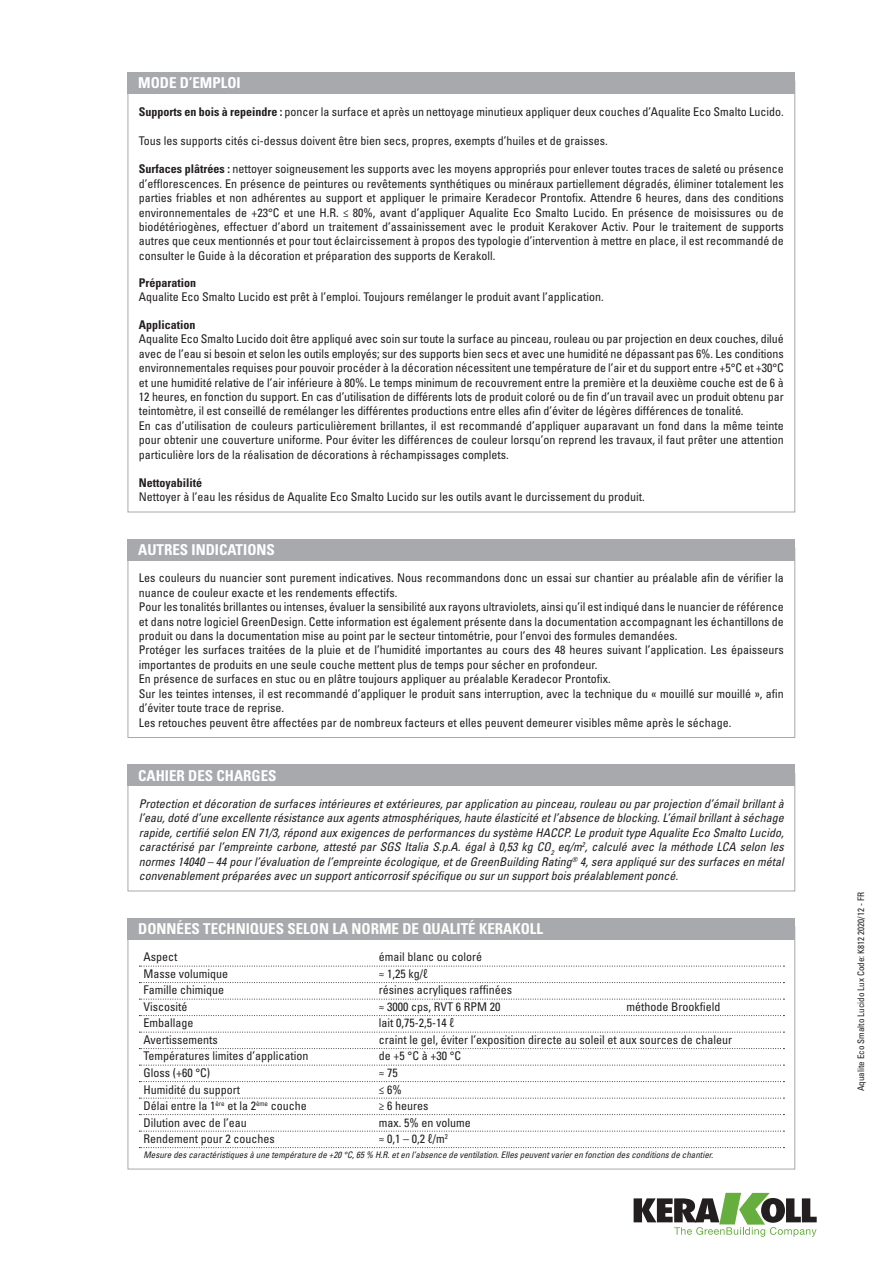
<style>
.page{position:relative;width:893px;height:1263px;background:#fff}
.page>*{position:absolute;margin:0;border:0;box-sizing:border-box;transform-origin:0 0}
.titolo_box{font:700 condensed 15px "Univers LT Std";color:#fff}
.eco_testo_box{font:condensed 12px/14.4px "Univers LT Std";color:#231f20;text-align:justify}
.eco_resa{font:italic condensed 12px/14.4px "Univers LT Std";color:#231f20;text-align:justify}
.eco_tabella_prestazi{font:condensed 12px "Univers LT Std";color:#231f20}
.eco_bold_interno_box{font:700 condensed 12px "Univers LT Std";color:#231f20}
.eco_testo_box-2{font:700 condensed 12px "Univers LT Std";color:#231f20}
.eco_nota_dati{font:italic condensed 9px "Univers LT Std";color:#231f20}
.eco_codice_scheda{font:condensed 9px "Univers LT Std";color:#231f20}
.s1{font-weight:700}
</style>
<div class="page">
<svg style="left:634px;top:1193px;width:183px;height:44px"></svg>
<div style="left:128px;top:72px;width:667px;height:22px;background:#a8a9ad"></div>
<svg style="left:139px;top:966px;width:645px;height:1px"></svg>
<svg style="left:139px;top:982px;width:645px;height:1px"></svg>
<svg style="left:139px;top:999px;width:645px;height:1px"></svg>
<svg style="left:139px;top:1015px;width:645px;height:1px"></svg>
<svg style="left:139px;top:1032px;width:645px;height:1px"></svg>
<svg style="left:139px;top:1048px;width:645px;height:1px"></svg>
<svg style="left:139px;top:1065px;width:645px;height:1px"></svg>
<svg style="left:139px;top:1081px;width:645px;height:1px"></svg>
<svg style="left:139px;top:1098px;width:645px;height:1px"></svg>
<svg style="left:139px;top:1114px;width:645px;height:1px"></svg>
<svg style="left:139px;top:1131px;width:645px;height:1px"></svg>
<svg style="left:139px;top:1147px;width:645px;height:1px"></svg>
<div style="left:128px;top:918px;width:667px;height:21px;background:#a8a9ad"></div>
<div style="left:128px;top:539px;width:667px;height:21px;background:#a8a9ad"></div>
<div style="left:128px;top:773px;width:667px;height:118px;border:1px solid #a8a9ad"></div>
<div style="left:128px;top:764px;width:667px;height:22px;background:#a8a9ad"></div>
<p class="titolo_box" style="left:138px;top:74px;width:104px">MODE D’EMPLOI</p>
<p class="eco_testo_box" style="left:139px;top:104px;width:646px"><span class="s1">Supports en bois à repeindre :</span> poncer la surface et après un nettoyage minutieux appliquer deux couches d’Aqualite Eco Smalto Lucido.</p>
<p class="eco_testo_box" style="left:139px;top:133px;width:470px">Tous les supports cités ci-dessus doivent être bien secs, propres, exempts d’huiles et de graisses.</p>
<p class="eco_testo_box" style="left:139px;top:162px;width:646px"><span class="s1">Surfaces plâtrées :</span> nettoyer soigneusement les supports avec les moyens appropriés pour enlever toutes traces de saleté ou présence d’efflorescences. En présence de peintures ou revêtements synthétiques ou minéraux partiellement dégradés, éliminer totalement les parties friables et non adhérentes au support et appliquer le primaire Keradecor Prontofix. Attendre 6 heures, dans des conditions environnementales de +23°C et une H.R. ≤ 80%, avant d’appliquer Aqualite Eco Smalto Lucido. En présence de moisissures ou de biodétériogènes, effectuer d’abord un traitement d’assainissement avec le produit Kerakover Activ. Pour le traitement de supports autres que ceux mentionnés et pour tout éclaircissement à propos des typologie d’intervention à mettre en place, il est recommandé de consulter le Guide à la décoration et préparation des supports de Kerakoll.</p>
<p class="eco_testo_box-2" style="left:139px;top:275px;width:59px">Préparation</p>
<p class="eco_testo_box" style="left:139px;top:290px;width:466px">Aqualite Eco Smalto Lucido est prêt à l’emploi. Toujours remélanger le produit avant l’application.</p>
<p class="eco_bold_interno_box" style="left:139px;top:317px;width:58px">Application</p>
<p class="eco_testo_box" style="left:139px;top:332px;width:646px">Aqualite Eco Smalto Lucido doit être appliqué avec soin sur toute la surface au pinceau, rouleau ou par projection en deux couches, dilué avec de l’eau si besoin et selon les outils employés; sur des supports bien secs et avec une humidité ne dépassant pas 6%. Les conditions environnementales requises pour pouvoir procéder à la décoration nécessitent une température de l’air et du support entre +5°C et +30°C et une humidité relative de l’air inférieure à 80%. Le temps minimum de recouvrement entre la première et la deuxième couche est de 6 à 12 heures, en fonction du support. En cas d’utilisation de différents lots de produit coloré ou de fin d’un travail avec un produit obtenu par teintomètre, il est conseillé de remélanger les différentes productions entre elles afin d’éviter de légères différences de tonalité.</p>
<p class="eco_testo_box" style="left:139px;top:418px;width:646px">En cas d’utilisation de couleurs particulièrement brillantes, il est recommandé d’appliquer auparavant un fond dans la même teinte pour obtenir une couverture uniforme. Pour éviter les différences de couleur lorsqu’on reprend les travaux, il faut prêter une attention particulière lors de la réalisation de décorations à réchampissages complets.</p>
<p class="eco_bold_interno_box" style="left:139px;top:475px;width:65px">Nettoyabilité</p>
<p class="eco_testo_box" style="left:139px;top:489px;width:507px">Nettoyer à l’eau les résidus de Aqualite Eco Smalto Lucido sur les outils avant le durcissement du produit.</p>
<p class="titolo_box" style="left:138px;top:540px;width:138px">AUTRES INDICATIONS</p>
<p class="eco_testo_box" style="left:139px;top:571px;width:646px">Les couleurs du nuancier sont purement indicatives. Nous recommandons donc un essai sur chantier au préalable afin de vérifier la nuance de couleur exacte et les rendements effectifs.</p>
<p class="eco_testo_box" style="left:139px;top:600px;width:646px">Pour les tonalités brillantes ou intenses, évaluer la sensibilité aux rayons ultraviolets, ainsi qu’il est indiqué dans le nuancier de référence et dans notre logiciel GreenDesign. Cette information est également présente dans la documentation accompagnant les échantillons de produit ou dans la documentation mise au point par le secteur tintométrie, pour l’envoi des formules demandées.</p>
<p class="eco_testo_box" style="left:139px;top:643px;width:646px">Protéger les surfaces traitées de la pluie et de l’humidité importantes au cours des 48 heures suivant l’application. Les épaisseurs importantes de produits en une seule couche mettent plus de temps pour sécher en profondeur.</p>
<p class="eco_testo_box" style="left:139px;top:672px;width:473px">En présence de surfaces en stuc ou en plâtre toujours appliquer au préalable Keradecor Prontofix.</p>
<p class="eco_testo_box" style="left:139px;top:686px;width:646px">Sur les teintes intenses, il est recommandé d’appliquer le produit sans interruption, avec la technique du « mouillé sur mouillé », afin d’éviter toute trace de reprise.</p>
<p class="eco_testo_box" style="left:139px;top:715px;width:594px">Les retouches peuvent être affectées par de nombreux facteurs et elles peuvent demeurer visibles même après le séchage.</p>
<p class="titolo_box" style="left:138px;top:766px;width:140px">CAHIER DES CHARGES</p>
<p class="eco_resa" style="left:139px;top:796px;width:646px">Protection et décoration de surfaces intérieures et extérieures, par application au pinceau, rouleau ou par projection d’émail brillant à l’eau, doté d’une excellente résistance aux agents atmosphériques, haute élasticité et l’absence de blocking. L’émail brillant à séchage rapide, certifié selon EN 71/3, répond aux exigences de performances du système HACCP. Le produit type Aqualite Eco Smalto Lucido, caractérisé par l’empreinte carbone, attesté par SGS Italia S.p.A. égal à 0,53 kg CO<sub>2</sub> eq/m<sup>2</sup>, calculé avec la méthode LCA selon les normes 14040 – 44 pour l’évaluation de l’empreinte écologique, et de GreenBuilding Rating<sup>®</sup> 4, sera appliqué sur des surfaces en métal convenablement préparées avec un support anticorrosif spécifique ou sur un support bois préalablement poncé.</p>
<p class="titolo_box" style="left:138px;top:919px;width:407px">DONNÉES TECHNIQUES SELON LA NORME DE QUALITÉ KERAKOLL</p>
<p class="eco_tabella_prestazi" style="left:143px;top:949px;width:35px">Aspect</p>
<p class="eco_tabella_prestazi" style="left:379px;top:949px;width:105px">émail blanc ou coloré</p>
<p class="eco_tabella_prestazi" style="left:143px;top:966px;width:86px">Masse volumique</p>
<p class="eco_tabella_prestazi" style="left:379px;top:966px;width:51px">≈ 1,25 kg/ℓ</p>
<p class="eco_tabella_prestazi" style="left:143px;top:982px;width:82px">Famille chimique</p>
<p class="eco_tabella_prestazi" style="left:379px;top:982px;width:135px">résines acryliques raffinées</p>
<p class="eco_tabella_prestazi" style="left:143px;top:999px;width:45px">Viscosité</p>
<p class="eco_tabella_prestazi" style="left:379px;top:999px;width:123px">≈ 3000 cps, RVT 6 RPM 20</p>
<p class="eco_tabella_prestazi" style="left:626px;top:999px;width:95px">méthode Brookfield</p>
<p class="eco_tabella_prestazi" style="left:143px;top:1015px;width:51px">Emballage</p>
<p class="eco_tabella_prestazi" style="left:379px;top:1015px;width:77px">lait 0,75-2,5-14 ℓ</p>
<p class="eco_tabella_prestazi" style="left:143px;top:1032px;width:76px">Avertissements</p>
<p class="eco_tabella_prestazi" style="left:379px;top:1032px;width:355px">craint le gel, éviter l’exposition directe au soleil et aux sources de chaleur</p>
<p class="eco_tabella_prestazi" style="left:143px;top:1048px;width:167px">Températures limites d’application</p>
<p class="eco_tabella_prestazi" style="left:379px;top:1048px;width:84px">de +5 °C à +30 °C</p>
<p class="eco_tabella_prestazi" style="left:143px;top:1065px;width:68px">Gloss (+60 °C)</p>
<p class="eco_tabella_prestazi" style="left:379px;top:1065px;width:20px">≈ 75</p>
<p class="eco_tabella_prestazi" style="left:143px;top:1081px;width:98px">Humidité du support</p>
<p class="eco_tabella_prestazi" style="left:379px;top:1081px;width:24px">≤ 6%</p>
<p class="eco_tabella_prestazi" style="left:143px;top:1098px;width:165px">Délai entre la 1<sup>ère</sup> et la 2<sup>ème</sup> couche</p>
<p class="eco_tabella_prestazi" style="left:379px;top:1098px;width:51px">≥ 6 heures</p>
<p class="eco_tabella_prestazi" style="left:143px;top:1114px;width:105px">Dilution avec de l’eau</p>
<p class="eco_tabella_prestazi" style="left:379px;top:1114px;width:93px">max. 5% en volume</p>
<p class="eco_tabella_prestazi" style="left:143px;top:1131px;width:133px">Rendement pour 2 couches</p>
<p class="eco_tabella_prestazi" style="left:379px;top:1131px;width:70px">≈ 0,1 – 0,2 ℓ/m<sup>2</sup></p>
<p class="eco_nota_dati" style="left:143px;top:1149px;width:571px">Mesure des caractéristiques à une température de +20 °C, 65 % H.R. et en l’absence de ventilation. Elles peuvent varier en fonction des conditions de chantier.</p>
<p class="eco_codice_scheda" style="left:855px;top:1091px;width:200px;rotate:-90deg">Aqualite Eco Smalto Lucido Lux Code: K812 2020/12 - FR</p>
</div>
